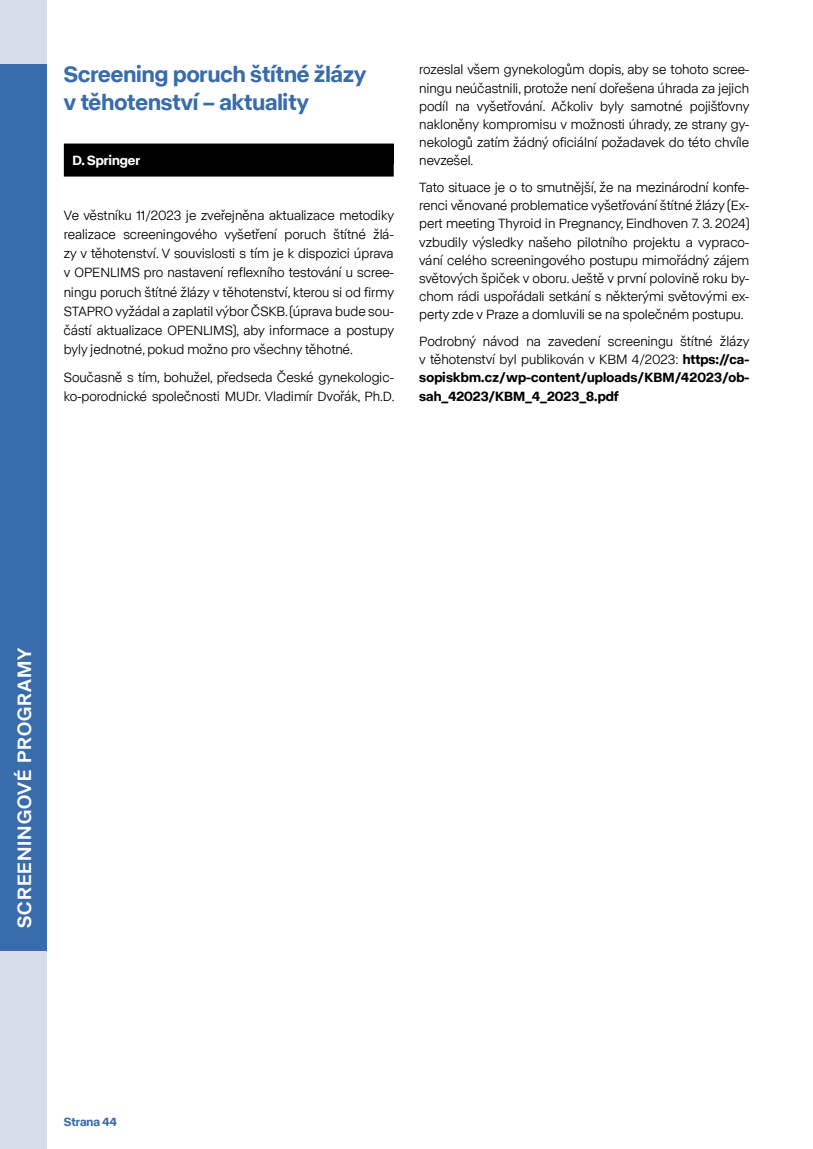
<style>
.page{position:relative;width:813px;height:1149px;background:#fff}
.page>*{position:absolute;margin:0;border:0;box-sizing:border-box;transform-origin:0 0}
.t1{font:700 22.5px/28px "ABC Normal";color:#396cab}
.t2{font:500 19.5px "ABC Normal";letter-spacing:.05em;color:#fff}
.t3{font:13.5px/18.1px "ABC Normal";color:#000;text-align:justify}
.t4{font:700 13.5px/18.1px "ABC Normal";letter-spacing:.01em;color:#000;text-align:justify}
.t5{font:700 13.5px "ABC Normal";color:#fff}
.t6{font:700 12px "ABC Normal";color:#396cab}
.s1{font-weight:400}
</style>
<div class="page">
<div style="left:0;top:950px;width:47px;height:198px;background:#d7dde8"></div>
<div style="left:0;top:64px;width:47px;height:886px;background:#396cab"></div>
<div style="left:0;top:0;width:47px;height:64px;background:#d7dde8"></div>
<div style="left:64px;top:143px;width:329px;height:33px;background:#000"></div>
<h1 class="t1" style="left:64px;top:58px;width:303px">Screening poruch štítné žlázy v těhotenství – aktuality</h1>
<p class="t5" style="left:72px;top:151px;width:69px">D. Springer</p>
<p class="t3" style="left:64px;top:205px;width:331px;line-height:19px">Ve věstníku 11/2023 je zveřejněna aktualizace metodiky realizace screeningového vyšetření poruch štítné žlá&shy;zy v těhotenství. V souvislosti s tím je k dispozici úprava v OPENLIMS pro nastavení reflexního testování u scree&shy;ningu poruch štítné žlázy v těhotenství, kterou si od firmy STAPRO vyžádal a zaplatil výbor ČSKB. (úprava bude sou&shy;částí aktualizace OPENLIMS), aby informace a postupy byly jednotné, pokud možno pro všechny těhotné.</p>
<p class="t3" style="left:64px;top:366px;width:332px;line-height:19px">Současně s tím, bohužel, předseda České gynekologic&shy;ko-porodnické společnosti MUDr. Vladimír Dvořák, Ph.D.</p>
<p class="t3" style="left:419px;top:60px;width:331px">rozeslal všem gynekologům dopis, aby se tohoto scree&shy;ningu neúčastnili, protože není dořešena úhrada za jejich podíl na vyšetřování. Ačkoliv byly samotné pojišťovny nakloněny kompromisu v možnosti úhrady, ze strany gy&shy;nekologů zatím žádný oficiální požadavek do této chvíle nevzešel.</p>
<p class="t3" style="left:419px;top:177px;width:331px">Tato situace je o to smutnější, že na mezinárodní konfe&shy;renci věnované problematice vyšetřování štítné žlázy (Ex&shy;pert meeting Thyroid in Pregnancy, Eindhoven 7. 3. 2024) vzbudily výsledky našeho pilotního projektu a vypraco&shy;vání celého screeningového postupu mimořádný zájem světových špiček v oboru. Ještě v první polovině roku by&shy;chom rádi uspořádali setkání s některými světovými ex&shy;perty zde v Praze a domluvili se na společném postupu.</p>
<p class="t4" style="left:419px;top:331px;width:331px"><span class="s1">Podrobný návod na zavedení screeningu štítné žlázy v těhotenství byl publikován v KBM 4/2023:</span> https://ca&shy;sopiskbm.cz/wp-content/uploads/KBM/42023/ob&shy;sah_42023/KBM_4_2023_8.pdf</p>
<h2 class="t2" style="left:11px;top:927px;width:281px;rotate:-90deg">SCREENINGOVÉ PROGRAMY</h2>
<p class="t6" style="left:64px;top:1112px;width:55px">Strana 44</p>
</div>
